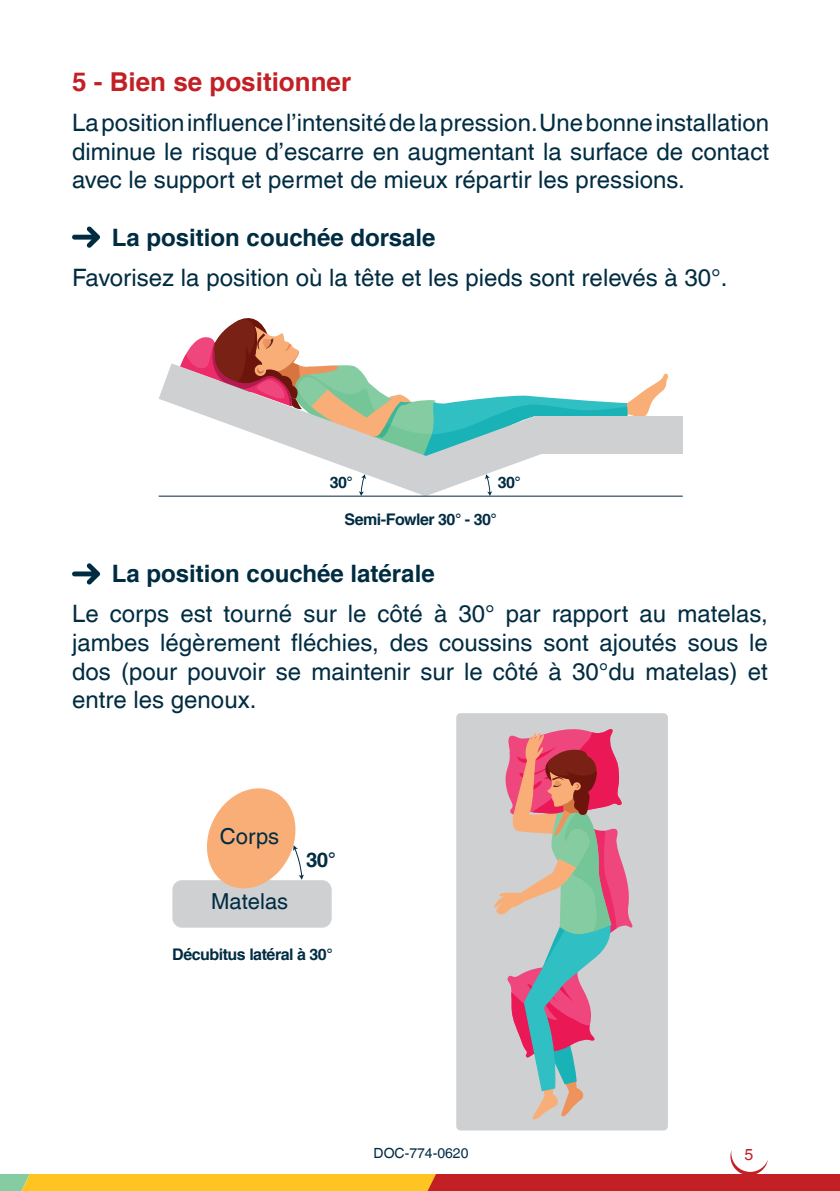
<style>
.page{position:relative;width:840px;height:1191px;background:#fff}
.page>*{position:absolute;margin:0;border:0;box-sizing:border-box;transform-origin:0 0}
.t1{font:700 26px "Helvetica LT Com";color:#c32025}
.t2{font:24px/28.8px "Helvetica LT Com";color:#002c42;text-align:justify}
.t3{font:700 24px "Helvetica LT Com";color:#002c42}
.t4{font:22px "Helvetica LT Com";color:#002c42}
.t5{font:700 20.6px "Helvetica LT Com";color:#002c42}
.t6{font:700 16px "Helvetica LT Com";letter-spacing:-.03em;color:#002c42}
.t7{font:16px "Helvetica LT Com";color:#c32025}
.t8{font:14px "Helvetica LT Com";color:#002c42}
</style>
<div class="page">
<svg style="left:0;top:1150px;width:839px;height:41px"></svg>
<svg style="left:72px;top:226px;width:28px;height:22px"></svg>
<div style="left:533px;top:417px;width:149px;height:37px;background:#cfd0d2"></div>
<svg style="left:159px;top:318px;width:509px;height:177px"></svg>
<hr style="left:158px;top:495px;width:524px;height:1px;background:#002c42">
<svg style="left:72px;top:563px;width:28px;height:21px"></svg>
<div style="left:456px;top:713px;width:211px;height:417px;background:#cfd0d2;border-radius:4px"></div>
<svg style="left:494px;top:729px;width:139px;height:391px"></svg>
<div style="left:172px;top:880px;width:159px;height:47px;background:#cfd0d2;border-radius:10px"></div>
<svg style="left:207px;top:788px;width:97px;height:101px"></svg>
<p class="t1" style="left:72px;top:66px;width:280px">5 - Bien se positionner</p>
<p class="t2" style="left:72px;top:108px;width:698px">La position influence l’intensité de la pression. Une bonne installation diminue le risque d’escarre en augmentant la surface de contact avec le support et permet de mieux répartir les pressions.</p>
<p class="t3" style="left:112px;top:223px;width:325px">La position couchée dorsale</p>
<p class="t2" style="left:72px;top:263px;width:656px">Favorisez la position où la tête et les pieds sont relevés à 30°.</p>
<p class="t6" style="left:329px;top:473px;width:25px">30°</p>
<p class="t6" style="left:497px;top:473px;width:25px">30°</p>
<p class="t6" style="left:344px;top:509px;width:154px">Semi-Fowler 30° - 30°</p>
<p class="t3" style="left:112px;top:559px;width:324px">La position couchée latérale</p>
<p class="t2" style="left:72px;top:599px;width:697px">Le corps est tourné sur le côté à 30° par rapport au matelas, jambes légèrement fléchies, des coussins sont ajoutés sous le dos (pour pouvoir se maintenir sur le côté à 30°du matelas) et entre les genoux.</p>
<p class="t4" style="left:220px;top:823px;width:61px">Corps</p>
<p class="t4" style="left:211px;top:888px;width:79px">Matelas</p>
<p class="t5" style="left:306px;top:847px;width:31px">30°</p>
<p class="t6" style="left:172px;top:944px;width:162px">Décubitus latéral à 30°</p>
<p class="t8" style="left:373px;top:1145px;width:96px">DOC-774-0620</p>
<p class="t7" style="left:744px;top:1145px;width:10px">5</p>
</div>
